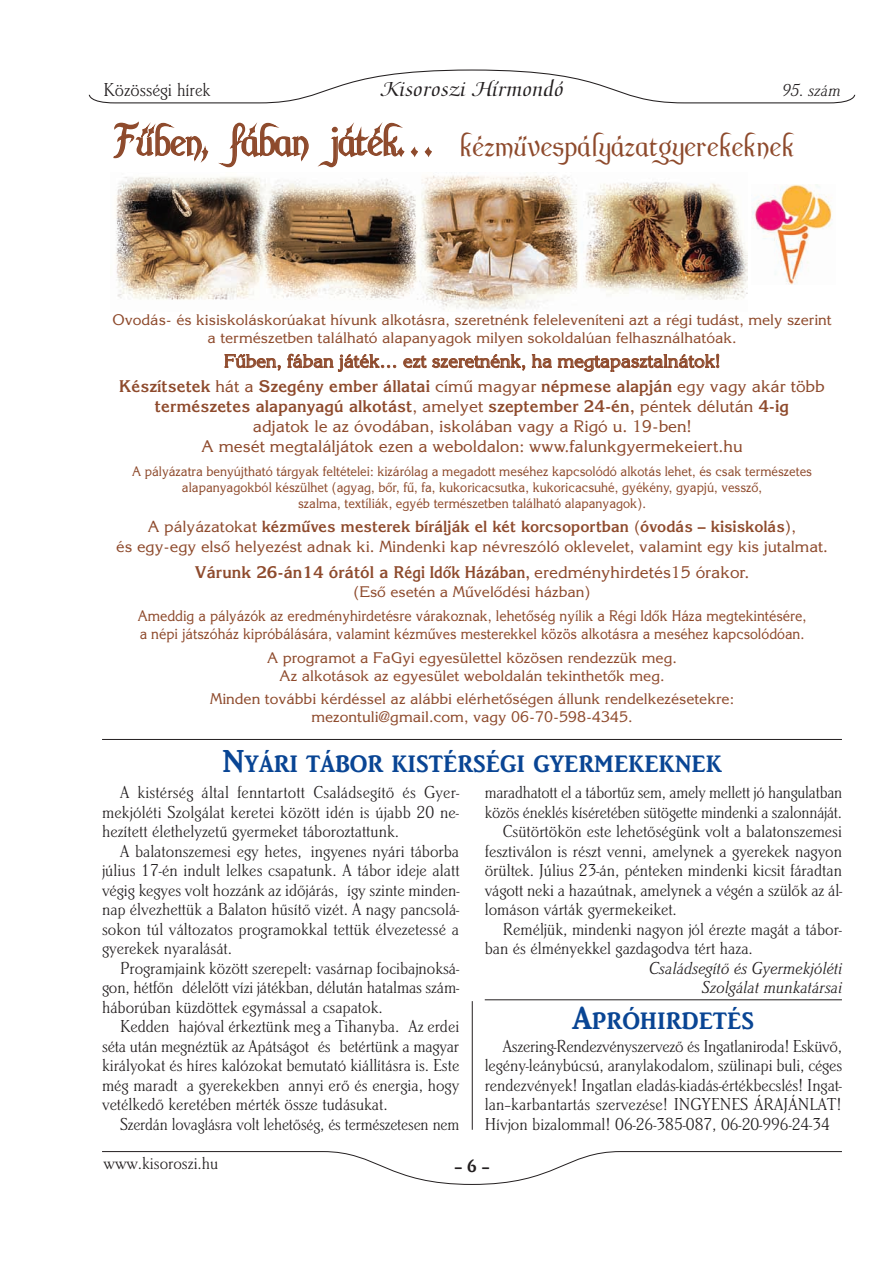
<style>
.page{position:relative;width:893px;height:1263px;background:#fff}
.page>*{position:absolute;margin:0;border:0;box-sizing:border-box;transform-origin:0 0}
.t1{font:36px "Cuthbert Normal";letter-spacing:-.015em;color:#8e4a2c}
.t2{font:700 24.75px "Brighton TCE";color:#094594}
.t3{font:22.5px "Medici Scr Hun";color:#231f20;scale:1.1 1}
.t4{font:19.5px "Brighton TCE Ligh";color:#231f20}
.t5{font:18px/19.5px "Brighton TCE Ligh";color:#231f20;text-align:justify}
.t6{font:18px/19.5px "Brighton TCE Ligh Ital";color:#231f20;text-align:right}
.t7{font:18px "Korinna AH Regular";color:#8e4a2c}
.t8{font:700 18px "Brighton TCE";color:#231f20}
.t9{font:16.5px/19.8px "Korinna AH Bold";color:#8e4a2c;text-align:center}
.t10{font:16.5px/19.8px "Korinna AH Regular";color:#8e4a2c;text-align:center}
.t11{font:15.75px "Korinna AH Regular";color:#8e4a2c}
.t12{font:15.75px "Korinna AH Bold";color:#8e4a2c}
.t13{font:15px/18px "Korinna AH Regular";color:#8e4a2c;text-align:center}
.t14{font:15px/24.5px "Korinna AH Regular";color:#8e4a2c;text-align:center;scale:.9 1}
.t15{font:13.5px/16.2px "Korinna AH Regular";color:#8e4a2c;text-align:center;scale:.9 1}
.s1{font-size:48px}
.s2{font-family:"Korinna AH Regular"}
.s3{font-size:33px}
</style>
<div class="page">
<svg style="left:88px;top:69px;width:768px;height:35px"></svg>
<svg style="left:102px;top:1151px;width:740px;height:34px"></svg>
<hr style="left:485px;top:999px;width:357px;height:1px;background:#231f20">
<hr style="left:472px;top:1001px;width:1px;height:129px;background:#231f20">
<hr style="left:102px;top:739px;width:740px;height:1px;background:#231f20">
<img style="left:116px;top:175px;width:631px;height:135px">
<img style="left:751px;top:184px;width:81px;height:101px">
<p class="t4" style="left:104px;top:78px;width:108px">Közösségi hírek</p>
<p class="t3" style="left:380px;top:75px;width:168px">Kisoroszi Hírmondó</p>
<p class="t6" style="left:782px;top:80px;width:60px">95. szám</p>
<h1 class="t1" style="left:115px;top:122px;width:681px"><span class="s1">Fûben, fában játék…</span> kézmûves pályázat gyerekeknek</h1>
<p class="t13" style="left:113px;top:311px;width:721px">Óvodás- és kisiskoláskorúakat hívunk alkotásra, szeretnénk feleleveníteni azt a régi tudást, mely szerint a természetben található alapanyagok milyen sokoldalúan felhasználhatóak.</p>
<p class="t7" style="left:224px;top:351px;width:498px">Fûben, fában játék… ezt szeretnénk, ha megtapasztalnátok!</p>
<p class="t9" style="left:119px;top:377px;width:707px">Készítsetek <span class="s2">hát a</span> Szegény ember állatai <span class="s2">címû magyar</span> népmese alapján <span class="s2">egy vagy akár több </span>természetes alapanyagú alkotást<span class="s2">, amelyet</span> szeptember 24-én, <span class="s2">péntek délután</span> 4-ig</p>
<p class="t10" style="left:202px;top:416px;width:542px">adjatok le az óvodában, iskolában vagy a Rigó u. 19-ben!<br>A mesét megtaláljátok ezen a weboldalon: www.falunkgyermekeiert.hu</p>
<p class="t15" style="left:132px;top:463px;width:757px">A pályázatra benyújtható tárgyak feltételei: kizárólag a megadott meséhez kapcsolódó alkotás lehet, és csak természetes alapanyagokból készülhet (agyag, bôr, fû, fa, kukoricacsutka, kukoricacsuhé, gyékény, gyapjú, vesszô,<br>szalma, textíliák, egyéb természetben található alapanyagok).</p>
<p class="t12" style="left:148px;top:518px;width:650px"><span class="s2">A pályázatokat</span> kézmûves mesterek bírálják el két korcsoportban <span class="s2">(</span>óvodás – kisiskolás<span class="s2">),</span></p>
<p class="t11" style="left:116px;top:537px;width:713px">és egy-egy elsô helyezést adnak ki. Mindenki kap névreszóló oklevelet, valamint egy kis jutalmat.</p>
<p class="t9" style="left:195px;top:562px;width:556px">Várunk 26-án14 órától a Régi Idôk Házában, <span class="s2">eredményhirdetés15 órakor.</span></p>
<p class="t13" style="left:138px;top:579px;width:670px;line-height:24.5px">(Esô esetén a Mûvelôdési házban)<br>Ameddig a pályázók az eredményhirdetésre várakoznak, lehetôség nyílik a Régi Idôk Háza megtekintésére,</p>
<p class="t14" style="left:140px;top:622px;width:740px">a népi játszóház kipróbálására, valamint kézmûves mesterekkel közös alkotásra a meséhez kapcsolódóan.<br>A programot a FaGyi egyesülettel közösen rendezzük meg.</p>
<p class="t13" style="left:210px;top:665px;width:526px;line-height:22.2px">Az alkotások az egyesület weboldalán tekinthetôk meg.<br>Minden további kérdéssel az alábbi elérhetôségen állunk rendelkezésetekre:</p>
<p class="t13" style="left:311px;top:707px;width:323px">mezontuli@gmail.com, vagy 06-70-598-4345.</p>
<h2 class="t2" style="left:222px;top:749px;width:501px"><span class="s3">N</span>YÁRI TÁBOR KISTÉRSÉGI GYERMEKEKNEK</h2>
<p class="t5" style="left:102px;top:782px;width:359px;text-indent:18px">A kistérség által fenntartott Családsegítô és Gyer&shy;mekjóléti Szolgálat keretei között idén is újabb 20 ne&shy;hezített élethelyzetû gyermeket táboroztattunk.</p>
<p class="t5" style="left:102px;top:841px;width:359px;text-indent:18px">A balatonszemesi egy hetes, ingyenes nyári táborba július 17-én indult lelkes csapatunk. A tábor ideje alatt végig kegyes volt hozzánk az idôjárás, így szinte minden&shy;nap élvezhettük a Balaton hûsítô vizét. A nagy pancsolá&shy;sokon túl változatos programokkal tettük élvezetessé a gyerekek nyaralását.</p>
<p class="t5" style="left:102px;top:958px;width:359px;text-indent:18px">Programjaink között szerepelt: vasárnap focibajnoksá&shy;gon, hétfôn délelôtt vízi játékban, délután hatalmas szám&shy;háborúban küzdöttek egymással a csapatok.</p>
<p class="t5" style="left:102px;top:1016px;width:359px;text-indent:18px">Kedden hajóval érkeztünk meg a Tihanyba. Az erdei séta után megnéztük az Apátságot és betértünk a magyar királyokat és híres kalózokat bemutató kiállításra is. Este még maradt a gyerekekben annyi erô és energia, hogy vetélkedô keretében mérték össze tudásukat.</p>
<p class="t5" style="left:120px;top:1114px;width:341px">Szerdán lovaglásra volt lehetôség, és természetesen nem</p>
<p class="t5" style="left:485px;top:782px;width:359px">maradhatott el a tábortûz sem, amely mellett jó hangulatban</p>
<p class="t5" style="left:485px;top:802px;width:359px">közös éneklés kíséretében sütögette mindenki a szalonnáját.</p>
<p class="t5" style="left:503px;top:821px;width:341px">Csütörtökön este lehetôségünk volt a balatonszemesi</p>
<p class="t5" style="left:485px;top:841px;width:359px">fesztiválon is részt venni, amelynek a gyerekek nagyon</p>
<p class="t5" style="left:485px;top:860px;width:359px">örültek. Július 23-án, pénteken mindenki kicsit fáradtan</p>
<p class="t5" style="left:485px;top:880px;width:359px">vágott neki a hazaútnak, amelynek a végén a szülôk az ál-</p>
<p class="t5" style="left:485px;top:899px;width:194px">lomáson várták gyermekeiket.</p>
<p class="t5" style="left:503px;top:919px;width:341px">Reméljük, mindenki nagyon jól érezte magát a tábor-</p>
<p class="t5" style="left:485px;top:938px;width:270px">ban és élményekkel gazdagodva tért haza.</p>
<p class="t6" style="left:649px;top:958px;width:195px">Családsegítô és Gyermekjóléti<br>Szolgálat munkatársai</p>
<h2 class="t2" style="left:573px;top:1006px;width:183px"><span class="s3">A</span>PRÓHIRDETÉS</h2>
<p class="t5" style="left:485px;top:1036px;width:359px;text-indent:18px">Aszering-Rendezvényszervezô és Ingatlaniroda! Esküvô, legény-leánybúcsú, aranylakodalom, szülinapi buli, céges rendezvények! Ingatlan eladás-kiadás-értékbecslés! Ingat&shy;lan–karbantartás szervezése! INGYENES ÁRAJÁNLAT!<br>Hívjon bizalommal! 06-26-385-087, 06-20-996-24-34</p>
<p class="t5" style="left:104px;top:1153px;width:116px">www.kisoroszi.hu</p>
<p class="t8" style="left:454px;top:1155px;width:36px">–6–</p>
</div>
